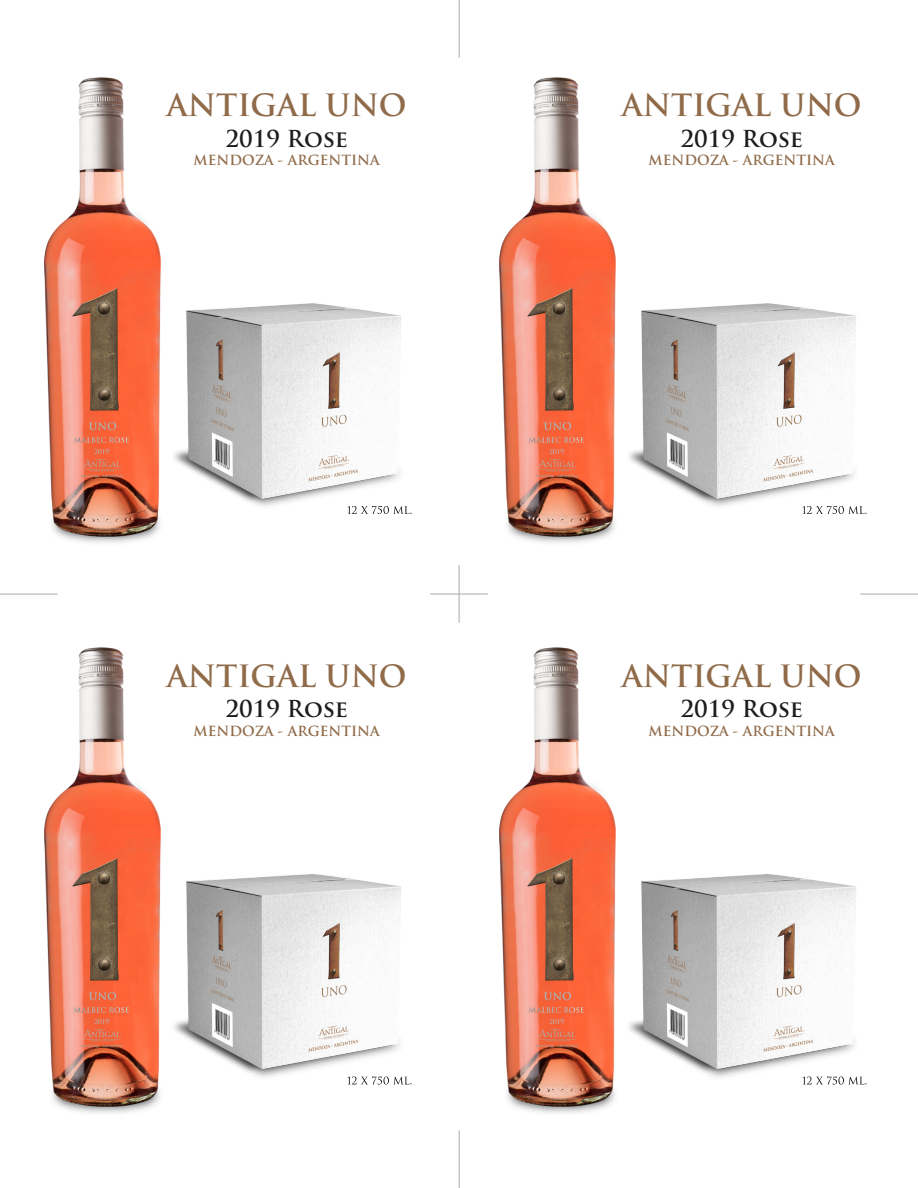
<style>
.page{position:relative;width:918px;height:1188px;background:#fff}
.page>*{position:absolute;margin:0;border:0;box-sizing:border-box;transform-origin:0 0}
.t1{font:700 30px "Trajan Pro";color:#906b4a}
.t2{font:700 22.8px "Trajan Pro";color:#1d1d1b}
.t3{font:700 13.65px "Trajan Pro";color:#906b4a}
</style>
<div class="page">
<hr style="left:430px;top:594px;width:58px;height:1px;background:#aba9a9">
<hr style="left:459px;top:565px;width:1px;height:58px;background:#aba9a9">
<hr style="left:459px;top:1130px;width:1px;height:58px;background:#aba9a9">
<hr style="left:459px;top:0;width:1px;height:58px;background:#aba9a9">
<hr style="left:0;top:594px;width:58px;height:1px;background:#aba9a9">
<hr style="left:860px;top:594px;width:58px;height:1px;background:#aba9a9">
<img style="left:44px;top:77px;width:105px;height:466px">
<img style="left:127px;top:228px;width:333px;height:346px">
<svg style="left:347px;top:506px;width:65px;height:8px"></svg>
<img style="left:499px;top:77px;width:105px;height:466px">
<img style="left:582px;top:228px;width:274px;height:315px">
<svg style="left:802px;top:506px;width:65px;height:8px"></svg>
<img style="left:44px;top:647px;width:105px;height:466px">
<img style="left:127px;top:798px;width:333px;height:347px">
<svg style="left:347px;top:1077px;width:65px;height:8px"></svg>
<img style="left:499px;top:647px;width:105px;height:466px">
<img style="left:582px;top:798px;width:280px;height:315px">
<svg style="left:802px;top:1077px;width:65px;height:8px"></svg>
<h1 class="t1" style="left:167px;top:87px;width:241px">ANTIGAL UNO</h1>
<h2 class="t2" style="left:225px;top:124px;width:124px">2019 Rose</h2>
<p class="t3" style="left:194px;top:152px;width:188px">MENDOZA - ARGENTINA</p>
<h1 class="t1" style="left:167px;top:658px;width:241px">ANTIGAL UNO</h1>
<h2 class="t2" style="left:225px;top:695px;width:124px">2019 Rose</h2>
<p class="t3" style="left:194px;top:722px;width:188px">MENDOZA - ARGENTINA</p>
<h1 class="t1" style="left:622px;top:87px;width:241px">ANTIGAL UNO</h1>
<h2 class="t2" style="left:680px;top:124px;width:124px">2019 Rose</h2>
<p class="t3" style="left:649px;top:152px;width:188px">MENDOZA - ARGENTINA</p>
<h1 class="t1" style="left:622px;top:658px;width:241px">ANTIGAL UNO</h1>
<h2 class="t2" style="left:680px;top:695px;width:124px">2019 Rose</h2>
<p class="t3" style="left:649px;top:722px;width:188px">MENDOZA - ARGENTINA</p>
</div>
